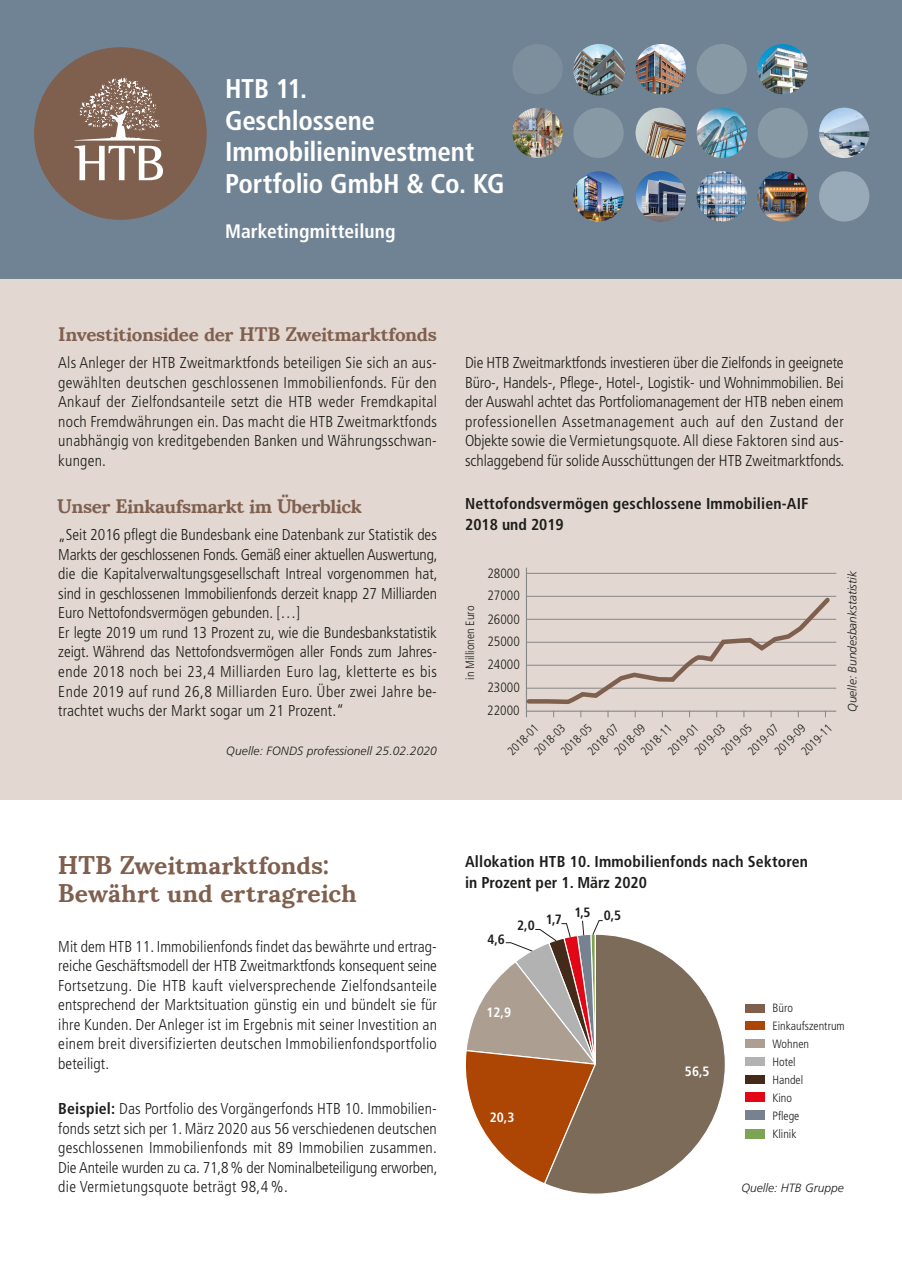
<style>
.page{position:relative;width:902px;height:1272px;background:#fff}
.page>*{position:absolute;margin:0;border:0;box-sizing:border-box;transform-origin:0 0}
.t1{font:700 condensed 27px/31.7px "Frutiger LT";letter-spacing:-.01em;color:#fff}
.t2{font:700 25.5px/28.5px "Sumana";letter-spacing:.005em;color:#7f5f4e}
.t3{font:700 19.5px "Sumana";letter-spacing:-.025em;color:#7f5f4e}
.t4{font:700 condensed 19.5px "Frutiger LT";letter-spacing:.005em;color:#fff}
.t5{font:300 condensed 15.75px/19.5px "Frutiger LT";color:#1d1d1b;text-align:justify}
.t6{font:700 condensed 15.75px/21px "Frutiger LT";letter-spacing:.01em;color:#1d1d1b}
.t7{font:300 condensed 13.5px/22.8px "Frutiger LT";color:#1d1d1b}
.t8{font:700 condensed 13.5px "Frutiger LT";color:#1d1d1b}
.t9{font:700 condensed 13.5px "Frutiger LT";color:#fff}
.t10{font:300 condensed 12px/18px "Frutiger LT";color:#1d1d1b}
.t11{font:italic 300 12px "Frutiger LT";letter-spacing:.01em;color:#1d1d1b}
.s1{font-weight:700}
</style>
<div class="page">
<div style="left:0;top:259px;width:901px;height:541px;background:#e2d7d1"></div>
<div style="left:0;top:0;width:901px;height:279px;background:#708394"></div>
<img style="left:819px;top:108px;width:50px;height:50px;border-radius:25px">
<img style="left:635px;top:44px;width:51px;height:50px;border-radius:25px">
<div style="left:512px;top:44px;width:50px;height:50px;background:#7d8f9d;border-radius:50%"></div>
<img style="left:573px;top:171px;width:50px;height:50px;border-radius:25px">
<img style="left:573px;top:44px;width:52px;height:52px;border-radius:26px">
<img style="left:757px;top:44px;width:50px;height:50px;border-radius:25px">
<img style="left:635px;top:108px;width:51px;height:50px;border-radius:25px">
<img style="left:635px;top:171px;width:51px;height:50px;border-radius:25px">
<img style="left:696px;top:171px;width:50px;height:50px;border-radius:25px">
<img style="left:757px;top:171px;width:50px;height:50px;border-radius:25px">
<img style="left:512px;top:108px;width:50px;height:50px;border-radius:25px">
<img style="left:696px;top:108px;width:50px;height:50px;border-radius:25px">
<div style="left:696px;top:44px;width:50px;height:50px;background:#8799a5;border-radius:50%"></div>
<div style="left:573px;top:108px;width:50px;height:50px;background:#8799a5;border-radius:50%"></div>
<div style="left:757px;top:108px;width:50px;height:50px;background:#8799a5;border-radius:50%"></div>
<div style="left:819px;top:171px;width:50px;height:50px;background:#98aab8;border-radius:50%"></div>
<div style="left:745px;top:1003px;width:19px;height:9px;background:#7f5f4e"></div>
<div style="left:745px;top:1021px;width:19px;height:9px;background:#ad4604"></div>
<div style="left:745px;top:1039px;width:19px;height:9px;background:#ac9f92"></div>
<div style="left:745px;top:1074px;width:19px;height:9px;background:#432a19"></div>
<div style="left:745px;top:1092px;width:19px;height:9px;background:#e30614"></div>
<div style="left:745px;top:1110px;width:19px;height:9px;background:#76828f"></div>
<div style="left:745px;top:1128px;width:19px;height:10px;background:#7da354"></div>
<div style="left:745px;top:1057px;width:19px;height:8px;background:#b2b2b2"></div>
<svg style="left:549px;top:935px;width:176px;height:259px"></svg>
<svg style="left:465px;top:920px;width:138px;height:265px"></svg>
<div style="left:34px;top:47px;width:173px;height:173px;background:#7f5f4e;border-radius:50%"></div>
<svg style="left:74px;top:77px;width:89px;height:103px"></svg>
<hr style="left:526px;top:573px;width:310px;height:1px;background:#878787">
<hr style="left:526px;top:710px;width:310px;height:1px;background:#878787">
<hr style="left:526px;top:687px;width:310px;height:1px;background:#878787">
<hr style="left:526px;top:665px;width:310px;height:1px;background:#878787">
<hr style="left:526px;top:642px;width:310px;height:1px;background:#878787">
<hr style="left:526px;top:619px;width:310px;height:1px;background:#878787">
<hr style="left:526px;top:596px;width:310px;height:1px;background:#878787">
<hr style="left:526px;top:567px;width:1px;height:150px;background:#878787">
<svg style="left:526px;top:595px;width:307px;height:122px"></svg>
<h1 class="t1" style="left:225px;top:73px;width:281px">HTB 11.<br>Geschlossene<br>Immobilieninvestment<br>Portfolio GmbH &amp; Co. KG</h1>
<p class="t4" style="left:225px;top:220px;width:172px">Marketingmitteilung</p>
<p class="t3" style="left:58px;top:322px;width:380px">Investitionsidee der HTB Zweitmarktfonds</p>
<p class="t5" style="left:58px;top:353px;width:380px">Als Anleger der HTB Zweitmarktfonds beteiligen Sie sich an aus&shy;gewählten deutschen geschlossenen Immobilienfonds. Für den Ankauf der Zielfondsanteile setzt die HTB weder Fremdkapital noch Fremdwährungen ein. Das macht die HTB Zweitmarktfonds unabhängig von kreditgebenden Banken und Währungsschwan&shy;kungen.</p>
<p class="t5" style="left:465px;top:353px;width:380px">Die HTB Zweitmarktfonds investieren über die Zielfonds in geeignete Büro-, Handels-, Pflege-, Hotel-, Logistik- und Wohnimmobilien. Bei der Auswahl achtet das Portfoliomanagement der HTB neben einem professionellen Assetmanagement auch auf den Zustand der Objekte sowie die Vermietungsquote. All diese Faktoren sind aus&shy;schlaggebend für solide Ausschüttungen der HTB Zweitmarktfonds.</p>
<p class="t3" style="left:57px;top:495px;width:306px">Unser Einkaufsmarkt im Überblick</p>
<p class="t5" style="left:58px;top:525px;width:381px;text-align:left">„Seit 2016 pflegt die Bundesbank eine Datenbank zur Statistik des Markts der geschlossenen Fonds. Gemäß einer aktuellen Auswertung, die die Kapitalverwaltungsgesellschaft Intreal vorgenommen hat, sind in geschlossenen Immobilienfonds derzeit knapp 27 Milliarden Euro Nettofondsvermögen gebunden. […]<br>Er legte 2019 um rund 13 Prozent zu, wie die Bundesbank statistik zeigt. Während das Nettofondsvermögen aller Fonds zum Jahres&shy;ende 2018 noch bei 23,4 Milliarden Euro lag, kletterte es bis Ende 2019 auf rund 26,8 Milliarden Euro. Über zwei Jahre b e&shy;trach tet wuchs der Markt sogar um 21 Prozent.“</p>
<p class="t11" style="left:226px;top:744px;width:212px">Quelle: FONDS professionell 25.02.2020</p>
<p class="t6" style="left:465px;top:493px;width:345px">Nettofondsvermögen geschlossene Immobilien-AIF<br>2018 und 2019</p>
<p class="t10" style="left:461px;top:679px;width:76px;rotate:-90deg">in Millionen Euro</p>
<p class="t7" style="left:487px;top:562px;width:34px;line-height:22px">28000<br>27000</p>
<p class="t7" style="left:487px;top:608px;width:34px;text-align:justify">26000<br>25000<br>24000<br>23000<br>22000</p>
<p class="t10" style="left:610px;top:747px;width:40px;rotate:-45deg">2018-09</p>
<p class="t10" style="left:770px;top:747px;width:40px;rotate:-45deg">2019-09</p>
<p class="t10" style="left:556px;top:747px;width:40px;rotate:-45deg">2018-05</p>
<p class="t10" style="left:716px;top:747px;width:40px;rotate:-45deg">2019-05</p>
<p class="t10" style="left:583px;top:747px;width:40px;rotate:-45deg">2018-07</p>
<p class="t10" style="left:743px;top:747px;width:40px;rotate:-45deg">2019-07</p>
<p class="t10" style="left:530px;top:747px;width:40px;rotate:-45deg">2018-03</p>
<p class="t10" style="left:690px;top:747px;width:40px;rotate:-45deg">2019-03</p>
<p class="t10" style="left:503px;top:747px;width:40px;rotate:-45deg">2018-01</p>
<p class="t10" style="left:636px;top:747px;width:40px;rotate:-45deg">2018-11</p>
<p class="t10" style="left:663px;top:747px;width:40px;rotate:-45deg">2019-01</p>
<p class="t10" style="left:796px;top:747px;width:40px;rotate:-45deg">2019-11</p>
<p class="t11" style="left:845px;top:712px;width:142px;rotate:-90deg">Quelle: Bundesbankstatistik</p>
<h2 class="t2" style="left:58px;top:850px;width:300px">HTB Zweitmarktfonds:<br>Bewährt und ertragreich</h2>
<p class="t5" style="left:58px;top:936px;width:380px">Mit dem HTB 11. Immobilienfonds findet das bewährte und ertrag&shy;reiche Geschäftsmodell der HTB Zweitmarktfonds konsequent seine Fortsetzung. Die HTB kauft vielversprechende Zielfondsanteile entsprechend der Marktsituation günstig ein und bündelt sie für ihre Kunden. Der Anleger ist im Ergebnis mit seiner Investition an einem breit diversifizierten deutschen Immobilienfondsportfolio beteiligt.</p>
<p class="t5" style="left:58px;top:1099px;width:381px"><span class="s1">Beispiel:</span> Das Portfolio des Vorgängerfonds HTB 10. Immobilien&shy;fonds setzt sich per 1. März 2020 aus 56 verschiedenen deutschen geschlossenen Immobilienfonds mit 89 Immobilien zusammen.<br>Die Anteile wurden zu ca. 71,8 % der Nominalbeteiligung erworben, die Vermietungsquote beträgt 98,4 %.</p>
<p class="t6" style="left:465px;top:851px;width:344px">Allokation HTB 10. Immobilienfonds nach Sektoren in Prozent per 1. März 2020</p>
<p class="t8" style="left:487px;top:931px;width:19px">4,6</p>
<p class="t8" style="left:517px;top:914px;width:46px">2,0 1,7</p>
<p class="t8" style="left:574px;top:906px;width:48px">1,5 0,5</p>
<p class="t9" style="left:486px;top:1004px;width:26px">12,9</p>
<p class="t9" style="left:490px;top:1109px;width:26px">20,3</p>
<p class="t9" style="left:685px;top:1062px;width:26px">56,5</p>
<p class="t10" style="left:772px;top:998px;width:74px">Büro<br>Einkaufszentrum<br>Wohnen<br>Hotel<br>Handel<br>Kino<br>Pflege<br>Klinik</p>
<p class="t11" style="left:741px;top:1180px;width:104px">Quelle: HTB Gruppe</p>
</div>
